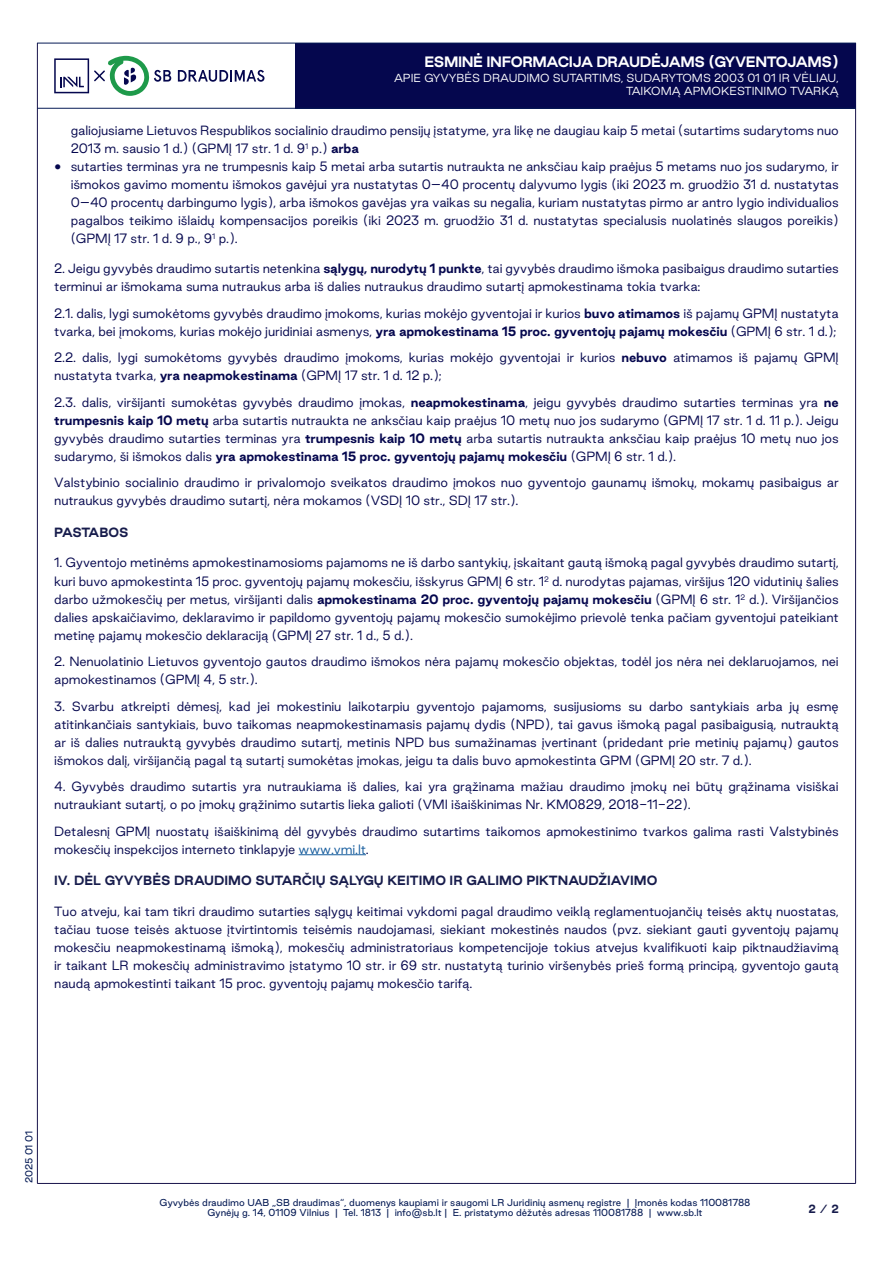
<style>
.page{position:relative;width:893px;height:1263px;background:#fff}
.page>*{position:absolute;margin:0;border:0;box-sizing:border-box;transform-origin:0 0}
.t1{font:700 13.5px "Good Sans";letter-spacing:-.03em;color:#fff}
.Primary_-_Paragraph{font:300 12px/18px "Good Sans";letter-spacing:-.01em;color:#05074e}
.H2-be-numbering{font:700 12px "Good Sans";color:#171c4c}
.H2-be-numbering-2{font:700 12px "Good Sans";letter-spacing:-.03em;color:#171c4c}
.t2{font:300 10.5px/12.6px "Good Sans";color:#fff;text-align:right}
.t3{font:700 10.5px "Good Sans";color:#171c4c}
.t4{font:9px/10.8px "Good Sans";color:#061b55;text-align:center}
.s1{font-weight:700}
.s2{color:#175d9e}
.s3{font-weight:400}
</style>
<div class="page">
<hr style="left:37px;top:1183px;width:819px;height:1px;background:#18134b">
<hr style="left:37px;top:43px;width:1px;height:1140px;background:#18134b">
<hr style="left:855px;top:43px;width:1px;height:1140px;background:#18134b">
<div style="left:295px;top:43px;width:561px;height:65px;background:#05074e"></div>
<hr style="left:37px;top:43px;width:258px;height:1px;background:#061b55">
<hr style="left:37px;top:108px;width:258px;height:1px;background:#061b55">
<hr style="left:295px;top:43px;width:561px;height:1px;background:#061b55">
<hr style="left:295px;top:108px;width:561px;height:1px;background:#061b55">
<svg style="left:54px;top:56px;width:117px;height:40px"></svg>
<svg style="left:178px;top:70px;width:86px;height:12px"></svg>
<hr style="left:299px;top:854px;width:67px;height:1px;background:#175d9e">
<p class="t1" style="left:424px;top:52px;width:416px">ESMINĖ INFORMACIJA DRAUDĖJAMS (GYVENTOJAMS)</p>
<p class="t2" style="left:394px;top:72px;width:446px">APIE GYVYBĖS DRAUDIMO SUTARTIMS, SUDARYTOMS 2003 01 01 IR VĖLIAU,<br>TAIKOMĄ APMOKESTINIMO TVARKĄ</p>
<p class="Primary_-_Paragraph" style="left:71px;top:121px;width:770px">galiojusiame Lietuvos Respublikos socialinio draudimo pensijų įstatyme, yra likę ne daugiau kaip 5 metai (sutartims sudarytoms nuo<br>2013 m. sausio 1 d.) (GPMĮ 17 str. 1 d. 9<sup>1</sup> p.) <span class="s1">arba</span></p>
<p class="Primary_-_Paragraph" style="left:71px;top:157px;width:769px;text-align:justify;text-indent:-16px">• sutarties terminas yra ne trumpesnis kaip 5 metai arba sutartis nutraukta ne anksčiau kaip praėjus 5 metams nuo jos sudarymo, ir išmokos gavimo momentu išmokos gavėjui yra nustatytas 0–40 procentų dalyvumo lygis (iki 2023 m. gruodžio 31 d. nustatytas 0–40 procentų darbingumo lygis), arba išmokos gavėjas yra vaikas su negalia, kuriam nustatytas pirmo ar antro lygio individualios pagalbos teikimo išlaidų kompensacijos poreikis (iki 2023 m. gruodžio 31 d. nustatytas specialusis nuolatinės slaugos poreikis) (GPMĮ 17 str. 1 d. 9 p., 9<sup>1</sup> p.).</p>
<p class="Primary_-_Paragraph" style="left:54px;top:259px;width:786px">2. Jeigu gyvybės draudimo sutartis netenkina <span class="s1">sąlygų, nurodytų 1 punkte</span>, tai gyvybės draudimo išmoka pasibaigus draudimo sutarties terminui ar išmokama suma nutraukus arba iš dalies nutraukus draudimo sutartį apmokestinama tokia tvarka:</p>
<p class="Primary_-_Paragraph" style="left:54px;top:304px;width:786px">2.1. dalis, lygi sumokėtoms gyvybės draudimo įmokoms, kurias mokėjo gyventojai ir kurios <span class="s1">buvo atimamos</span> iš pajamų GPMĮ nustatyta tvarka, bei įmokoms, kurias mokėjo juridiniai asmenys, <span class="s1">yra apmokestinama 15 proc. gyventojų pajamų mokesčiu</span> (GPMĮ 6 str. 1 d.);</p>
<p class="Primary_-_Paragraph" style="left:54px;top:348px;width:786px">2.2. dalis, lygi sumokėtoms gyvybės draudimo įmokoms, kurias mokėjo gyventojai ir kurios <span class="s1">nebuvo</span> atimamos iš pajamų GPMĮ nustatyta tvarka, <span class="s1">yra neapmokestinama</span> (GPMĮ 17 str. 1 d. 12 p.);</p>
<p class="Primary_-_Paragraph" style="left:54px;top:393px;width:786px;text-align:justify">2.3. dalis, viršijanti sumokėtas gyvybės draudimo įmokas, <span class="s1">neapmokestinama</span>, jeigu gyvybės draudimo sutarties terminas yra <span class="s1">ne trumpesnis kaip 10 metų</span> arba sutartis nutraukta ne anksčiau kaip praėjus 10 metų nuo jos sudarymo (GPMĮ 17 str. 1 d. 11 p.). Jeigu gyvybės draudimo sutarties terminas yra <span class="s1">trumpesnis kaip 10 metų</span> arba sutartis nutraukta anksčiau kaip praėjus 10 metų nuo jos sudarymo, ši išmokos dalis <span class="s1">yra apmokestinama 15 proc. gyventojų pajamų mokesčiu</span> (GPMĮ 6 str. 1 d.).</p>
<p class="Primary_-_Paragraph" style="left:54px;top:473px;width:786px">Valstybinio socialinio draudimo ir privalomojo sveikatos draudimo įmokos nuo gyventojo gaunamų išmokų, mokamų pasibaigus ar nutraukus gyvybės draudimo sutartį, nėra mokamos (VSDĮ 10 str., SDĮ 17 str.).</p>
<p class="H2-be-numbering-2" style="left:54px;top:523px;width:76px">PASTABOS</p>
<p class="Primary_-_Paragraph" style="left:54px;top:554px;width:786px;text-align:justify">1. Gyventojo metinėms apmokestinamosioms pajamoms ne iš darbo santykių, įskaitant gautą išmoką pagal gyvybės draudimo sutartį, kuri buvo apmokestinta 15 proc. gyventojų pajamų mokesčiu, išskyrus GPMĮ 6 str. 1<sup>2</sup> d. nurodytas pajamas, viršijus 120 vidutinių šalies darbo užmokesčių per metus, viršijanti dalis <span class="s1">apmokestinama 20 proc. gyventojų pajamų mokesčiu</span> (GPMĮ 6 str. 1<sup>2</sup> d.). Viršijančios dalies apskaičiavimo, deklaravimo ir papildomo gyventojų pajamų mokesčio sumokėjimo prievolė tenka pačiam gyventojui pateikiant metinę pajamų mokesčio deklaraciją (GPMĮ 27 str. 1 d., 5 d.).</p>
<p class="Primary_-_Paragraph" style="left:54px;top:652px;width:786px">2. Nenuolatinio Lietuvos gyventojo gautos draudimo išmokos nėra pajamų mokesčio objektas, todėl jos nėra nei deklaruojamos, nei apmokestinamos (GPMĮ 4, 5 str.).</p>
<p class="Primary_-_Paragraph" style="left:54px;top:697px;width:786px;text-align:justify">3. Svarbu atkreipti dėmesį, kad jei mokestiniu laikotarpiu gyventojo pajamoms, susijusioms su darbo santykiais arba jų esmę atitinkančiais santykiais, buvo taikomas neapmokestinamasis pajamų dydis (NPD), tai gavus išmoką pagal pasibaigusią, nutrauktą ar iš dalies nutrauktą gyvybės draudimo sutartį, metinis NPD bus sumažinamas įvertinant (pridedant prie metinių pajamų) gautos išmokos dalį, viršijančią pagal tą sutartį sumokėtas įmokas, jeigu ta dalis buvo apmokestinta GPM (GPMĮ 20 str. 7 d.).</p>
<p class="Primary_-_Paragraph" style="left:54px;top:777px;width:786px">4. Gyvybės draudimo sutartis yra nutraukiama iš dalies, kai yra grąžinama mažiau draudimo įmokų nei būtų grąžinama visiškai nutraukiant sutartį, o po įmokų grąžinimo sutartis lieka galioti (VMI išaiškinimas Nr. KM0829, 2018-11-22).</p>
<p class="Primary_-_Paragraph" style="left:54px;top:822px;width:786px">Detalesnį GPMĮ nuostatų išaiškinimą dėl gyvybės draudimo sutartims taikomos apmokestinimo tvarkos galima rasti Valstybinės mokesčių inspekcijos interneto tinklapyje <span class="s2">www.vmi.lt</span>.</p>
<p class="H2-be-numbering" style="left:54px;top:871px;width:605px">IV. DĖL GYVYBĖS DRAUDIMO SUTARČIŲ SĄLYGŲ KEITIMO IR GALIMO PIKTNAUDŽIAVIMO</p>
<p class="Primary_-_Paragraph" style="left:54px;top:902px;width:786px;text-align:justify">Tuo atveju, kai tam tikri draudimo sutarties sąlygų keitimai vykdomi pagal draudimo veiklą reglamentuojančių teisės aktų nuostatas, tačiau tuose teisės aktuose įtvirtintomis teisėmis naudojamasi, siekiant mokestinės naudos (pvz. siekiant gauti gyventojų pajamų mokesčiu neapmokestinamą išmoką), mokesčių administratoriaus kompetencijoje tokius atvejus kvalifikuoti kaip piktnaudžiavimą ir taikant LR mokesčių administravimo įstatymo 10 str. ir 69 str. nustatytą turinio viršenybės prieš formą principą, gyventojo gautą naudą apmokestinti taikant 15 proc. gyventojų pajamų mokesčio tarifą.</p>
<p class="t4" style="left:24px;top:1183px;width:54px;rotate:-90deg">2025 01 01</p>
<p class="t4" style="left:159px;top:1196px;width:593px">Gyvybės draudimo UAB „SB draudimas“, duomenys kaupiami ir saugomi LR Juridinių asmenų registre | Įmonės kodas 110081788<br>Gynėjų g. 14, 01109 Vilnius | Tel. 1813 | info@sb.lt | E. pristatymo dėžutės adresas 110081788 | www.sb.lt</p>
<p class="t3" style="left:808px;top:1201px;width:32px">2 <span class="s3">/</span> 2</p>
</div>
